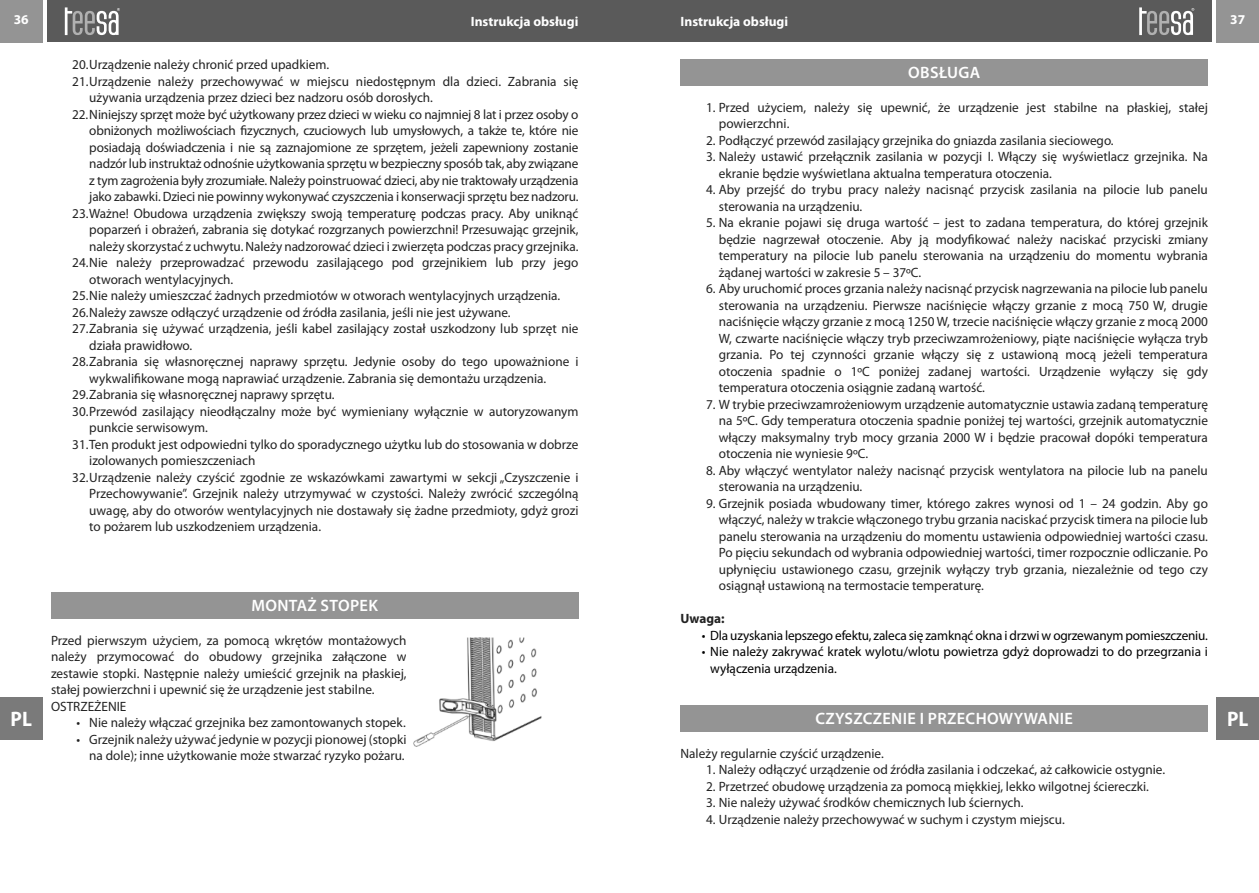
<style>
.page{position:relative;width:1259px;height:893px;background:#fff}
.page>*{position:absolute;margin:0;border:0;box-sizing:border-box;transform-origin:0 0}
.t1{font:700 semi-condensed 21px "Myriad Pro";color:#fff}
.t2{font:600 16.5px "Myriad Pro";letter-spacing:.02em;color:#fff}
.t3{font:13.5px/16.5px "Myriad Pro";color:#222}
.t4{font:13.5px/16.5px "Myriad Pro";letter-spacing:-.005em;color:#000}
.t5{font:700 13.5px "Myriad Pro";color:#fff}
.t6{font:700 13.5px "Myriad Pro";letter-spacing:-.005em;color:#222}
</style>
<div class="page">
<div style="left:629px;top:0;width:583px;height:42px;background:#5a5a5a"></div>
<div style="left:0;top:0;width:43px;height:43px;background:#949494"></div>
<div style="left:47px;top:0;width:582px;height:42px;background:#5a5a5a"></div>
<div style="left:1216px;top:0;width:43px;height:43px;background:#949494"></div>
<svg style="left:65px;top:7px;width:55px;height:28px"></svg>
<div style="left:1216px;top:697px;width:43px;height:43px;background:#7a7a7a"></div>
<svg style="left:1139px;top:7px;width:55px;height:28px"></svg>
<div style="left:0;top:697px;width:43px;height:43px;background:#7a7a7a"></div>
<div style="left:51px;top:593px;width:527px;height:26px;background:#949494"></div>
<img style="left:413px;top:637px;width:129px;height:110px">
<div style="left:680px;top:60px;width:528px;height:26px;background:#949494"></div>
<div style="left:680px;top:705px;width:528px;height:27px;background:#949494"></div>
<p class="t5" style="left:14px;top:14px;width:16px">36</p>
<p class="t5" style="left:471px;top:16px;width:109px">Instrukcja obsługi</p>
<p class="t5" style="left:680px;top:16px;width:109px">Instrukcja obsługi</p>
<p class="t5" style="left:1230px;top:14px;width:16px">37</p>
<p class="t3" style="left:72px;top:57px;width:258px">20.Urządzenie należy chronić przed upadkiem.</p>
<p class="t3" style="left:72px;top:74px;width:507px">21.Urządzenie należy przechowywać w miejscu niedostępnym dla dzieci. Zabrania się</p>
<p class="t3" style="left:89px;top:90px;width:345px">używania urządzenia przez dzieci bez nadzoru osób dorosłych.</p>
<p class="t3" style="left:72px;top:107px;width:507px">22.Niniejszy sprzęt może być użytkowany przez dzieci w wieku co najmniej 8 lat i przez osoby o</p>
<p class="t3" style="left:89px;top:123px;width:490px">obniżonych możliwościach fizycznych, czuciowych lub umysłowych, a także te, które nie</p>
<p class="t3" style="left:89px;top:140px;width:490px">posiadają doświadczenia i nie są zaznajomione ze sprzętem, jeżeli zapewniony zostanie</p>
<p class="t3" style="left:89px;top:156px;width:490px">nadzór lub instruktaż odnośnie użytkowania sprzętu w bezpieczny sposób tak, aby związane</p>
<p class="t3" style="left:89px;top:173px;width:490px">z tym zagrożenia były zrozumiałe. Należy poinstruować dzieci, aby nie traktowały urządzenia</p>
<p class="t3" style="left:89px;top:189px;width:490px">jako zabawki. Dzieci nie powinny wykonywać czyszczenia i konserwacji sprzętu bez nadzoru.</p>
<p class="t3" style="left:72px;top:206px;width:507px">23.Ważne! Obudowa urządzenia zwiększy swoją temperaturę podczas pracy. Aby uniknąć</p>
<p class="t3" style="left:89px;top:222px;width:490px">poparzeń i obrażeń, zabrania się dotykać rozgrzanych powierzchni! Przesuwając grzejnik,</p>
<p class="t3" style="left:89px;top:239px;width:490px">należy skorzystać z uchwytu. Należy nadzorować dzieci i zwierzęta podczas pracy grzejnika.</p>
<p class="t3" style="left:72px;top:255px;width:507px">24.Nie należy przeprowadzać przewodu zasilającego pod grzejnikiem lub przy jego</p>
<p class="t3" style="left:89px;top:272px;width:145px">otworach wentylacyjnych.</p>
<p class="t3" style="left:72px;top:288px;width:489px">25.Nie należy umieszczać żadnych przedmiotów w otworach wentylacyjnych urządzenia.</p>
<p class="t3" style="left:72px;top:305px;width:440px">26.Należy zawsze odłączyć urządzenie od źródła zasilania, jeśli nie jest używane.</p>
<p class="t3" style="left:72px;top:321px;width:507px">27.Zabrania się używać urządzenia, jeśli kabel zasilający został uszkodzony lub sprzęt nie</p>
<p class="t3" style="left:89px;top:338px;width:104px">działa prawidłowo.</p>
<p class="t3" style="left:72px;top:354px;width:507px">28.Zabrania się własnoręcznej naprawy sprzętu. Jedynie osoby do tego upoważnione i</p>
<p class="t3" style="left:89px;top:371px;width:458px">wykwalifikowane mogą naprawiać urządzenie. Zabrania się demontażu urządzenia.</p>
<p class="t3" style="left:72px;top:387px;width:264px">29.Zabrania się własnoręcznej naprawy sprzętu.</p>
<p class="t3" style="left:72px;top:404px;width:507px">30.Przewód zasilający nieodłączalny może być wymieniany wyłącznie w autoryzowanym</p>
<p class="t3" style="left:89px;top:420px;width:120px">punkcie serwisowym.</p>
<p class="t3" style="left:72px;top:437px;width:507px">31.Ten produkt jest odpowiedni tylko do sporadycznego użytku lub do stosowania w dobrze</p>
<p class="t3" style="left:89px;top:453px;width:168px">izolowanych pomieszczeniach</p>
<p class="t3" style="left:72px;top:470px;width:507px">32.Urządzenie należy czyścić zgodnie ze wskazówkami zawartymi w sekcji „Czyszczenie i</p>
<p class="t3" style="left:89px;top:486px;width:490px">Przechowywanie”. Grzejnik należy utrzymywać w czystości. Należy zwrócić szczególną</p>
<p class="t3" style="left:89px;top:503px;width:490px">uwagę, aby do otworów wentylacyjnych nie dostawały się żadne przedmioty, gdyż grozi</p>
<p class="t3" style="left:89px;top:519px;width:233px">to pożarem lub uszkodzeniem urządzenia.</p>
<p class="t2" style="left:908px;top:66px;width:73px">OBSŁUGA</p>
<p class="t3" style="left:719px;top:100px;width:490px;text-indent:-13px">1. Przed użyciem, należy się upewnić, że urządzenie jest stabilne na płaskiej, stałej powierzchni.</p>
<p class="t3" style="left:706px;top:133px;width:409px">2. Podłączyć przewód zasilający grzejnika do gniazda zasilania sieciowego.</p>
<p class="t3" style="left:719px;top:150px;width:490px;text-indent:-13px">3. Należy ustawić przełącznik zasilania w pozycji I. Włączy się wyświetlacz grzejnika. Na ekranie będzie wyświetlana aktualna temperatura otoczenia.</p>
<p class="t3" style="left:719px;top:183px;width:490px;text-indent:-13px">4. Aby przejść do trybu pracy należy nacisnąć przycisk zasilania na pilocie lub panelu sterowania na urządzeniu.</p>
<p class="t3" style="left:719px;top:216px;width:490px;text-align:justify;text-indent:-13px">5. Na ekranie pojawi się druga wartość – jest to zadana temperatura, do której grzejnik będzie nagrzewał otoczenie. Aby ją modyfikować należy naciskać przyciski zmiany temperatury na pilocie lub panelu sterowania na urządzeniu do momentu wybrania żądanej wartości w zakresie 5 – 37ºC.</p>
<p class="t3" style="left:719px;top:282px;width:490px;text-align:justify;text-indent:-13px">6. Aby uruchomić proces grzania należy nacisnąć przycisk nagrzewania na pilocie lub panelu sterowania na urządzeniu. Pierwsze naciśnięcie włączy grzanie z mocą 750 W, drugie naciśnięcie włączy grzanie z mocą 1250 W, trzecie naciśnięcie włączy grzanie z mocą 2000<br>W, czwarte naciśnięcie włączy tryb przeciwzamrożeniowy, piąte naciśnięcie wyłącza tryb grzania. Po tej czynności grzanie włączy się z ustawioną mocą jeżeli temperatura otoczenia spadnie o 1ºC poniżej zadanej wartości. Urządzenie wyłączy się gdy temperatura otoczenia osiągnie zadaną wartość.</p>
<p class="t3" style="left:719px;top:397px;width:490px;text-align:justify;text-indent:-13px">7. W trybie przeciwzamrożeniowym urządzenie automatycznie ustawia zadaną temperaturę na 5ºC. Gdy temperatura otoczenia spadnie poniżej tej wartości, grzejnik automatycznie włączy maksymalny tryb mocy grzania 2000 W i będzie pracował dopóki temperatura otoczenia nie wyniesie 9ºC.</p>
<p class="t3" style="left:719px;top:463px;width:490px;text-indent:-13px">8. Aby włączyć wentylator należy nacisnąć przycisk wentylatora na pilocie lub na panelu sterowania na urządzeniu.</p>
<p class="t3" style="left:719px;top:496px;width:490px;text-align:justify;text-indent:-13px">9. Grzejnik posiada wbudowany timer, którego zakres wynosi od 1 – 24 godzin. Aby go włączyć, należy w trakcie włączonego trybu grzania naciskać przycisk timera na pilocie lub panelu sterowania na urządzeniu do momentu ustawienia odpowiedniej wartości czasu.<br>Po pięciu sekundach od wybrania odpowiedniej wartości, timer rozpocznie odliczanie. Po upłynięciu ustawionego czasu, grzejnik wyłączy tryb grzania, niezależnie od tego czy osiągnął ustawioną na termostacie temperaturę.</p>
<p class="t6" style="left:680px;top:613px;width:46px">Uwaga:</p>
<p class="t4" style="left:702px;top:628px;width:507px">• Dla uzyskania lepszego efektu, zaleca się zamknąć okna i drzwi w ogrzewanym pomieszczeniu.</p>
<p class="t4" style="left:710px;top:645px;width:499px;text-indent:-9px">• Nie należy zakrywać kratek wylotu/wlotu powietrza gdyż doprowadzi to do przegrzania i wyłączenia urządzenia.</p>
<p class="t2" style="left:251px;top:599px;width:128px">MONTAŻ STOPEK</p>
<p class="t3" style="left:51px;top:633px;width:357px">Przed pierwszym użyciem, za pomocą wkrętów montażowych należy przymocować do obudowy grzejnika załączone w zestawie stopki. Następnie należy umieścić grzejnik na płaskiej, stałej powierzchni i upewnić się że urządzenie jest stabilne.<br>OSTRZEŻENIE</p>
<p class="t3" style="left:77px;top:716px;width:331px">• Nie należy włączać grzejnika bez zamontowanych stopek.</p>
<p class="t3" style="left:77px;top:732px;width:331px;text-align:right">• Grzejnik należy używać jedynie w pozycji pionowej (stopki na dole); inne użytkowanie może stwarzać ryzyko pożaru.</p>
<h1 class="t1" style="left:11px;top:710px;width:23px">PL</h1>
<h1 class="t1" style="left:1227px;top:710px;width:23px">PL</h1>
<p class="t2" style="left:815px;top:712px;width:259px">CZYSZCZENIE I PRZECHOWYWANIE</p>
<p class="t3" style="left:680px;top:746px;width:205px">Należy regularnie czyścić urządzenie.</p>
<p class="t3" style="left:706px;top:763px;width:460px">1. Należy odłączyć urządzenie od źródła zasilania i odczekać, aż całkowicie ostygnie.</p>
<p class="t3" style="left:706px;top:779px;width:444px">2. Przetrzeć obudowę urządzenia za pomocą miękkiej, lekko wilgotnej ściereczki.</p>
<p class="t3" style="left:706px;top:796px;width:319px">3. Nie należy używać środków chemicznych lub ściernych.</p>
<p class="t3" style="left:706px;top:812px;width:360px">4. Urządzenie należy przechowywać w suchym i czystym miejscu.</p>
</div>
